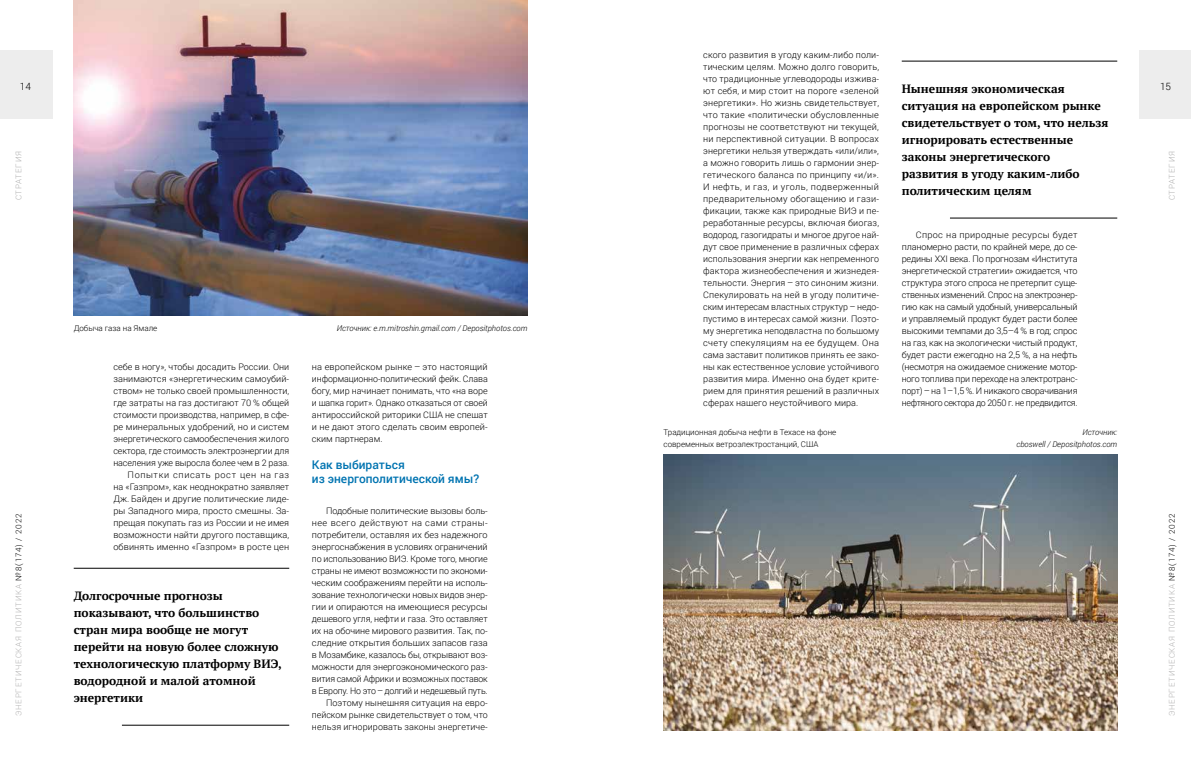
<style>
.page{position:relative;width:1191px;height:780px;background:#fff}
.page>*{position:absolute;margin:0;border:0;box-sizing:border-box;transform-origin:0 0}
.t1{font:700 12px/17px "PT Serif";color:#000}
.t2{font:500 12px/14.4px "Roboto";color:#0074b1}
.t3{font:300 10px "Roboto";color:#000}
.t4{font:300 9px/12px "Roboto";letter-spacing:-.005em;color:#000;text-align:justify}
.t5{font:300 8px/12px "Roboto";color:#000}
.t6{font:italic 300 8px/12px "Roboto";color:#000;text-align:right}
.t7{font:300 8px "Roboto";letter-spacing:.1em;color:#b3b2b2}
.t8{font:300 8px "Roboto";letter-spacing:.1em;color:#b0b0b0}
.s1{color:#000}
</style>
<div class="page">
<div style="left:1139px;top:51px;width:52px;height:68px;background:#ededed"></div>
<div style="left:0;top:51px;width:52px;height:68px;background:#ededed"></div>
<hr style="left:74px;top:567px;width:215px;height:1px;background:#000">
<hr style="left:122px;top:724px;width:167px;height:1px;background:#000">
<hr style="left:901px;top:61px;width:216px;height:1px;background:#000">
<hr style="left:950px;top:217px;width:167px;height:1px;background:#000">
<img style="left:74px;top:0;width:453px;height:315px">
<img style="left:663px;top:454px;width:454px;height:276px">
<p class="t4" style="left:703px;top:48px;width:177px">ского развития в угоду каким-либо поли&shy;тическим целям. Можно долго говорить, что традиционные углеводороды изжива&shy;ют себя, и мир стоит на пороге «зеленой энергетики». Но жизнь свидетельствует, что такие «политически обусловленные прогнозы не соответствуют ни текущей, ни перспективной ситуации. В вопросах энергетики нельзя утверждать «или/или», а можно говорить лишь о гармонии энер&shy;гетического баланса по принципу «и/и».<br>И нефть, и газ, и уголь, подверженный предварительному обогащению и гази&shy;фикации, также как природные ВИЭ и пе&shy;реработанные ресурсы, включая биогаз, водород, газогидраты и многое другое най&shy;дут свое применение в различных сферах использования энергии как непременного фактора жизнеобеспечения и жизнедея&shy;тельности. Энергия – это синоним жизни.<br>Спекулировать на ней в угоду политиче&shy;ским интересам властных структур – недо&shy;пустимо в интересах самой жизни. Поэто&shy;му энергетика неподвластна по большому счету спекуляциям на ее будущем. Она сама заставит политиков принять ее зако&shy;ны как естественное условие устойчивого развития мира. Именно она будет крите&shy;рием для принятия решений в различных сферах нашего неустойчивого мира.</p>
<p class="t3" style="left:20px;top:80px;width:13px">14</p>
<p class="t3" style="left:1160px;top:80px;width:13px">15</p>
<h1 class="t1" style="left:901px;top:80px;width:208px">Нынешняя экономическая ситуация на европейском рынке свидетельствует о том, что нельзя игнорировать естественные законы энергетического развития в угоду каким-либо политическим целям</h1>
<p class="t8" style="left:13px;top:200px;width:51px;rotate:-90deg">СТРАТЕГИЯ</p>
<p class="t8" style="left:1166px;top:200px;width:51px;rotate:-90deg">СТРАТЕГИЯ</p>
<p class="t4" style="left:901px;top:228px;width:177px;text-indent:14px">Спрос на природные ресурсы будет планомерно расти, по крайней мере, до се&shy;редины XXI века. По прогнозам «Института энергетической стратегии» ожидается, что структура этого спроса не претерпит суще&shy;ственных изменений. Спрос на электроэнер&shy;гию как на самый удобный, универсальный и управляемый продукт будет расти более высокими темпами до 3,5–4 % в год; спрос на газ, как на экологически чистый продукт, будет расти ежегодно на 2,5 %, а на нефть (несмотря на ожидаемое снижение мотор&shy;ного топлива при переходе на электротранс&shy;порт)–на 1–1,5 %. И никакого сворачивания нефтяного сектора до 2050 г. не предвидится.</p>
<p class="t5" style="left:74px;top:322px;width:85px">Добыча газа на Ямале</p>
<p class="t6" style="left:337px;top:322px;width:192px">Источник: e.m.mitroshin.gmail.com / Depositphotos.com</p>
<p class="t4" style="left:113px;top:360px;width:177px;text-align:right">себе в ногу», чтобы досадить России. Они занимаются «энергетическим самоубий&shy;ством» не только своей промышленности, где затраты на газ достигают 70 % общей стоимости производства, например, в сфе&shy;ре минеральных удобрений, но и систем энергетического самообеспечения жилого сектора, где стоимость электроэнергии для населения уже выросла более чем в 2 раза.<br>Попытки списать рост цен на газ<br>на «Газпром», как неоднократно заявляет Дж. Байден и другие политические лиде&shy;ры Западного мира, просто смешны. За&shy;прещая покупать газ из России и не имея возможности найти другого поставщика, обвинять именно «Газпром» в росте цен</p>
<h1 class="t1" style="left:74px;top:587px;width:210px">Долгосрочные прогнозы показывают, что большинство стран мира вообще не могут перейти на новую более сложную технологическую платформу ВИЭ, водородной и малой атомной энергетики</h1>
<p class="t4" style="left:312px;top:360px;width:177px">на европейском рынке – это настоящий информационно-политический фейк. Слава богу, мир начинает понимать, что «на воре и шапка горит». Однако отказаться от своей антироссийской риторики США не спешат и не дают этого сделать своим европей&shy;ским партнерам.</p>
<h1 class="t2" style="left:312px;top:456px;width:169px">Как выбираться<br>из энергополитической ямы?</h1>
<p class="t4" style="left:312px;top:504px;width:177px;text-align:right">Подобные политические вызовы боль&shy;нее всего действуют на сами страны&shy;потребители, оставляя их без надежного энергоснабжения в условиях ограничений по использованию ВИЭ. Кроме того, многие страны не имеют возможности по экономи&shy;ческим соображениям перейти на исполь&shy;зование технологически новых видов энер&shy;гии и опираются на имеющиеся ресурсы дешевого угля, нефти и газа. Это оставляет их на обочине мирового развития. Так, по&shy;следние открытия больших запасов газа в Мозамбике, казалось бы, открывают воз&shy;можности для энергоэкономического раз&shy;вития самой Африки и возможных поставок в Европу. Но это – долгий и недешевый путь.<br>Поэтому нынешняя ситуация на евро&shy;пейском рынке свидетельствует о том, что нельзя игнорировать законы энергетиче-</p>
<p class="t5" style="left:663px;top:426px;width:174px">Традиционная добыча нефти в Техасе на фоне современных ветроэлектростанций, США</p>
<p class="t6" style="left:1016px;top:426px;width:102px">Источник:<br>cboswell / Depositphotos.com</p>
<p class="t7" style="left:13px;top:716px;width:204px;rotate:-90deg">ЭНЕРГЕТИЧЕСКАЯ ПОЛИТИКА <span class="s1">№8(174) / 2022</span></p>
<p class="t7" style="left:1166px;top:716px;width:204px;rotate:-90deg">ЭНЕРГЕТИЧЕСКАЯ ПОЛИТИКА <span class="s1">№8(174) / 2022</span></p>
</div>
